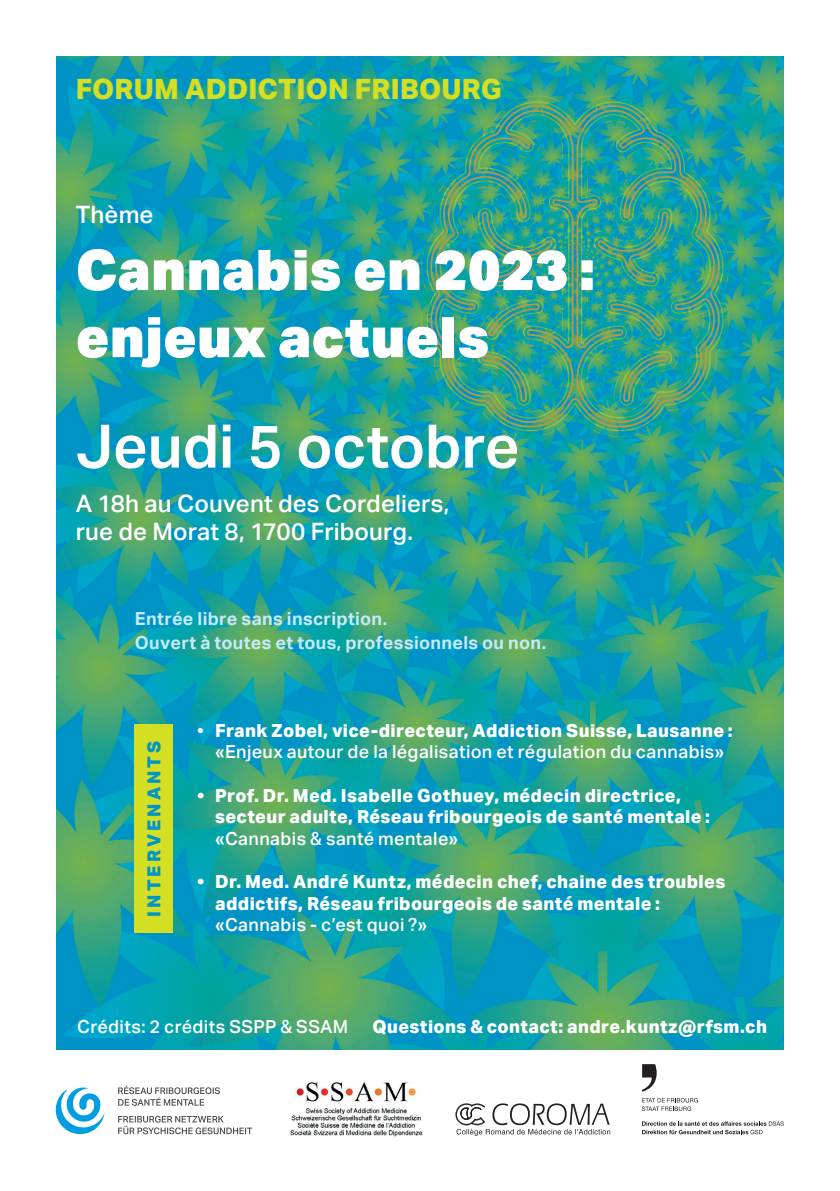
<style>
.page{position:relative;width:840px;height:1191px;background:#fff}
.page>*{position:absolute;margin:0;border:0;box-sizing:border-box;transform-origin:0 0}
.t1{font:600 60px "Aktiv Grotesk";letter-spacing:-.005em;color:#fff}
.t2{font:900 56px/67.2px "Aktiv Grotesk";letter-spacing:.005em;color:#fff}
.t3{font:800 28px "Aktiv Grotesk";letter-spacing:.005em;color:#d4de23}
.t4{font:500 24px/28.8px "Aktiv Grotesk";letter-spacing:.005em;color:#fff}
.t5{font:800 18px/21.6px "Aktiv Grotesk";letter-spacing:.02em;color:#fff}
.t6{font:500 18px/21.6px "Aktiv Grotesk";letter-spacing:.02em;color:#fff;text-align:center}
.t7{font:700 18px/24px "Aktiv Grotesk";letter-spacing:.015em;color:#c6eafa}
.t8{font:800 18px "Aktiv Grotesk";letter-spacing:.17em;color:#0095c6}
.s1{font-weight:800}
</style>
<div class="page">
<img style="left:57px;top:57px;width:725px;height:992px">
<svg style="left:455px;top:1103px;width:155px;height:33px"></svg>
<img style="left:290px;top:1081px;width:133px;height:56px">
<svg style="left:642px;top:1064px;width:15px;height:27px"></svg>
<svg style="left:642px;top:1098px;width:55px;height:13px"></svg>
<svg style="left:642px;top:1121px;width:141px;height:13px"></svg>
<svg style="left:118px;top:1085px;width:102px;height:20px"></svg>
<svg style="left:118px;top:1115px;width:134px;height:19px"></svg>
<svg style="left:56px;top:1087px;width:48px;height:47px"></svg>
<div style="left:135px;top:724px;width:38px;height:208px;background:#d4de23"></div>
<h3 class="t3" style="left:76px;top:73px;width:427px">FORUM ADDICTION FRIBOURG</h3>
<h3 class="t4" style="left:76px;top:200px;width:79px">Thème</h3>
<h2 class="t2" style="left:76px;top:235px;width:520px">Cannabis en 2023 : enjeux actuels</h2>
<h1 class="t1" style="left:76px;top:412px;width:445px">Jeudi 5 octobre</h1>
<h3 class="t4" style="left:76px;top:489px;width:375px">A 18h au Couvent des Cordeliers, rue de Morat 8, 1700 Fribourg.</h3>
<p class="t7" style="left:135px;top:606px;width:412px">Entrée libre sans inscription.<br>Ouvert à toutes et tous, professionnels ou non.</p>
<p class="t8" style="left:144px;top:916px;width:177px;rotate:-90deg">INTERVENANTS</p>
<p class="t6" style="left:197px;top:720px;width:537px">• <span class="s1">Frank Zobel, vice-directeur, Addiction Suisse, Lausanne : </span>«Enjeux autour de la légalisation et régulation du cannabis»</p>
<p class="t5" style="left:215px;top:784px;width:496px;text-indent:-18px">• Prof. Dr. Med. Isabelle Gothuey, médecin directrice, secteur adulte, Réseau fribourgeois de santé mentale :</p>
<p class="t6" style="left:215px;top:828px;width:244px">«Cannabis &amp; santé mentale»</p>
<p class="t5" style="left:215px;top:871px;width:511px;text-indent:-18px">• Dr. Med. André Kuntz, médecin chef, chaine des troubles addictifs, Réseau fribourgeois de santé mentale :</p>
<p class="t6" style="left:215px;top:914px;width:213px">«Cannabis - c’est quoi ?»</p>
<p class="t6" style="left:77px;top:1016px;width:272px">Crédits: 2 crédits SSPP &amp; SSAM</p>
<p class="t5" style="left:372px;top:1016px;width:396px">Questions &amp; contact: andre.kuntz@rfsm.ch</p>
</div>
